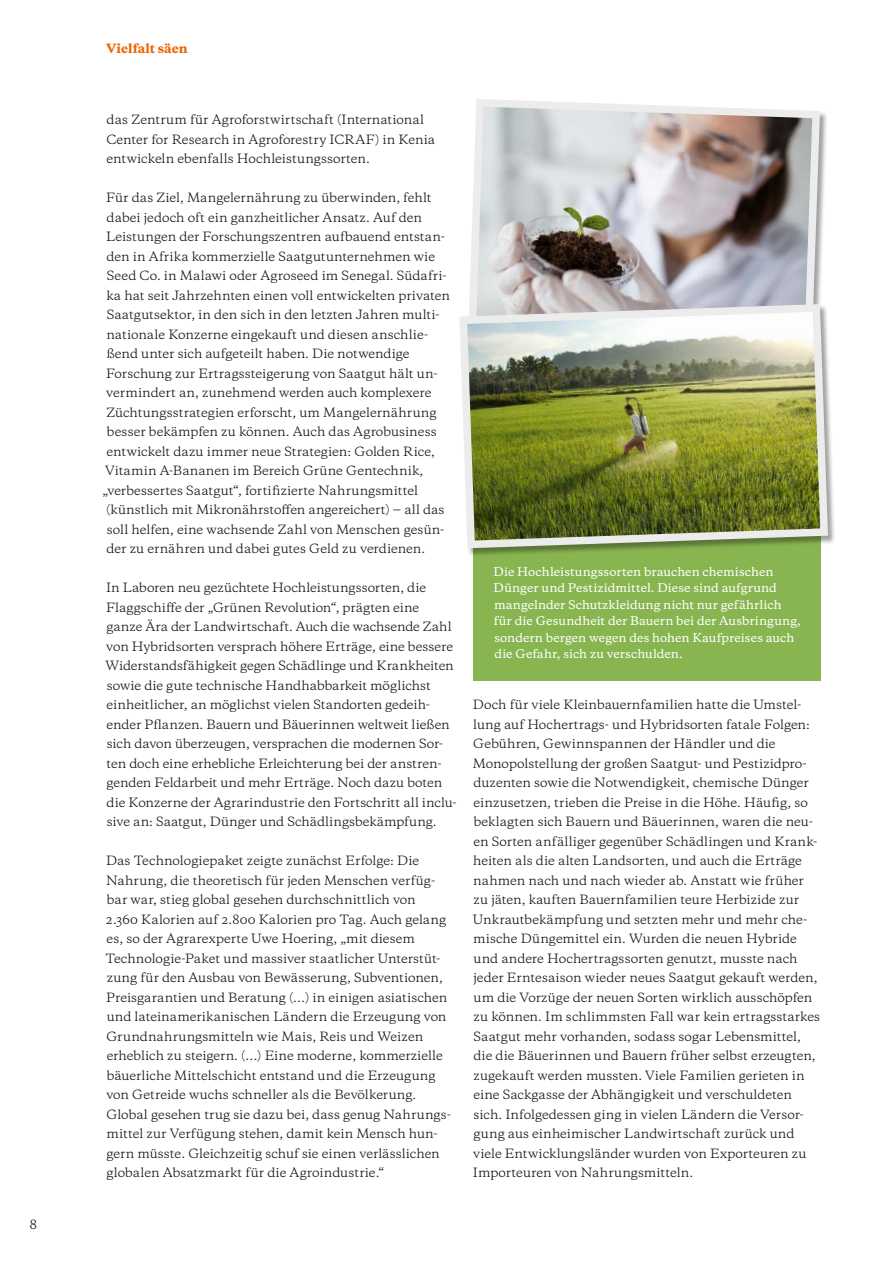
<style>
.page{position:relative;width:893px;height:1263px;background:#fff}
.page>*{position:absolute;margin:0;border:0;box-sizing:border-box;transform-origin:0 0}
.t1{font:12px/19.5px "Galaxie Copernicus";color:#181716}
.t2{font:800 12px "Galaxie Copernicus";letter-spacing:.005em;color:#ec6500}
.t3{font:500 11.25px/16.5px "Galaxie Copernicus";letter-spacing:.005em;color:#fff}
</style>
<div class="page">
<div style="left:473px;top:505px;width:348px;height:175px;background:#88b54f"></div>
<svg style="left:469px;top:99px;width:355px;height:201px;background:#b6b1b2"></svg>
<div style="left:460px;top:304px;width:376px;height:252px;background:#181716;opacity:.4"></div>
<img style="left:460px;top:300px;width:372px;height:252px">
<p class="t1" style="left:30px;top:1214px;width:9px">8</p>
<p class="t2" style="left:106px;top:40px;width:83px">Vielfalt säen</p>
<p class="t1" style="left:106px;top:110px;width:330px">das Zentrum für Agroforstwirtschaft (International<br>Center for Research in Agroforestry ICRAF) in Kenia entwickeln ebenfalls Hochleistungssorten.</p>
<p class="t1" style="left:106px;top:188px;width:327px">Für das Ziel, Mangelernährung zu überwinden, fehlt</p>
<p class="t1" style="left:107px;top:207px;width:317px">dabei jedoch oft ein ganzheitlicher Ansatz. Auf den</p>
<p class="t1" style="left:106px;top:227px;width:340px">Leistungen der Forschungszentren aufbauend entstan-</p>
<p class="t1" style="left:107px;top:246px;width:330px">den in Afrika kommerzielle Saatgutunternehmen wie</p>
<p class="t1" style="left:107px;top:266px;width:341px">Seed Co. in Malawi oder Agroseed im Senegal. Südafri-</p>
<p class="t1" style="left:106px;top:285px;width:345px">ka hat seit Jahrzehnten einen voll entwickelten privaten</p>
<p class="t1" style="left:107px;top:305px;width:334px">Saatgutsektor, in den sich in den letzten Jahren multi-</p>
<p class="t1" style="left:106px;top:324px;width:323px">nationale Konzerne eingekauft und diesen anschlie-</p>
<p class="t1" style="left:106px;top:344px;width:305px">ßend unter sich aufgeteilt haben. Die notwendige</p>
<p class="t1" style="left:106px;top:363px;width:333px">Forschung zur Ertragssteigerung von Saatgut hält un-</p>
<p class="t1" style="left:106px;top:383px;width:327px">vermindert an, zunehmend werden auch komplexere</p>
<p class="t1" style="left:106px;top:402px;width:332px">Züchtungsstrategien erforscht, um Mangelernährung</p>
<p class="t1" style="left:107px;top:422px;width:331px">besser bekämpfen zu können. Auch das Agrobusiness</p>
<p class="t1" style="left:107px;top:441px;width:330px">entwickelt dazu immer neue Strategien: Golden Rice,</p>
<p class="t1" style="left:105px;top:461px;width:320px">Vitamin A-Bananen im Bereich Grüne Gentechnik,</p>
<p class="t1" style="left:103px;top:480px;width:317px">„verbessertes Saatgut“, fortifizierte Nahrungsmittel</p>
<p class="t1" style="left:106px;top:500px;width:340px">(künstlich mit Mikronährstoffen angereichert) ‒ all das</p>
<p class="t1" style="left:107px;top:519px;width:339px">soll helfen, eine wachsende Zahl von Menschen gesün-</p>
<p class="t1" style="left:107px;top:539px;width:320px">der zu ernähren und dabei gutes Geld zu verdienen.</p>
<p class="t1" style="left:106px;top:578px;width:353px">In Laboren neu gezüchtete Hochleistungssorten, die Flaggschiffe der „Grünen Revolution“, prägten eine ganze Ära der Landwirtschaft. Auch die wachsende Zahl von Hybridsorten versprach höhere Erträge, eine bessere Widerstandsfähigkeit gegen Schädlinge und Krankheiten sowie die gute technische Handhabbarkeit möglichst einheitlicher, an möglichst vielen Standorten gedeih&shy;ender Pflanzen. Bauern und Bäuerinnen weltweit ließen sich davon überzeugen, versprachen die modernen Sor&shy;ten doch eine erhebliche Erleichterung bei der anstren&shy;genden Feldarbeit und mehr Erträge. Noch dazu boten die Konzerne der Agrarindustrie den Fortschritt all inclu&shy;sive an: Saatgut, Dünger und Schädlingsbekämpfung.</p>
<p class="t1" style="left:106px;top:851px;width:347px">Das Technologiepaket zeigte zunächst Erfolge: Die Nahrung, die theoretisch für jeden Menschen verfüg&shy;bar war, stieg global gesehen durchschnittlich von<br>2.360 Kalorien auf 2.800 Kalorien pro Tag. Auch gelang es, so der Agrarexperte Uwe Hoering, „mit diesem Technologie-Paket und massiver staatlicher Unterstüt&shy;zung für den Ausbau von Bewässerung, Subventionen, Preisgarantien und Beratung (…) in einigen asiatischen und lateinamerikanischen Ländern die Erzeugung von Grundnahrungsmitteln wie Mais, Reis und Weizen erheblich zu steigern. (…) Eine moderne, kommerzielle bäuerliche Mittelschicht entstand und die Erzeugung von Getreide wuchs schneller als die Bevölkerung.<br>Global gesehen trug sie dazu bei, dass genug Nahrungs&shy;mittel zur Verfügung stehen, damit kein Mensch hun&shy;gern müsste. Gleichzeitig schuf sie einen verlässlichen globalen Absatzmarkt für die Agroindustrie.“</p>
<p class="t3" style="left:494px;top:563px;width:309px">Die Hochleistungssorten brauchen chemischen Dünger und Pestizidmittel. Diese sind aufgrund mangelnder Schutzkleidung nicht nur gefährlich für die Gesundheit der Bauern bei der Ausbringung, sondern bergen wegen des hohen Kaufpreises auch die Gefahr, sich zu verschulden.</p>
<p class="t1" style="left:473px;top:695px;width:349px">Doch für viele Kleinbauernfamilien hatte die Umstel&shy;lung auf Hochertrags- und Hybridsorten fatale Folgen:<br>Gebühren, Gewinnspannen der Händler und die Monopolstellung der großen Saatgut- und Pestizidpro&shy;duzenten sowie die Notwendigkeit, chemische Dünger einzusetzen, trieben die Preise in die Höhe. Häufig, so beklagten sich Bauern und Bäuerinnen, waren die neu&shy;en Sorten anfälliger gegenüber Schädlingen und Krank&shy;heiten als die alten Landsorten, und auch die Erträge nahmen nach und nach wieder ab. Anstatt wie früher zu jäten, kauften Bauernfamilien teure Herbizide zur Unkrautbekämpfung und setzten mehr und mehr che&shy;mische Düngemittel ein. Wurden die neuen Hybride und andere Hochertragssorten genutzt, musste nach jeder Erntesaison wieder neues Saatgut gekauft werden, um die Vorzüge der neuen Sorten wirklich ausschöpfen zu können. Im schlimmsten Fall war kein ertragsstarkes Saatgut mehr vorhanden, sodass sogar Lebensmittel, die die Bäuerinnen und Bauern früher selbst erzeugten, zugekauft werden mussten. Viele Familien gerieten in eine Sackgasse der Abhängigkeit und verschuldeten sich. Infolgedessen ging in vielen Ländern die Versor&shy;gung aus einheimischer Landwirtschaft zurück und viele Entwicklungsländer wurden von Exporteuren zu Importeuren von Nahrungsmitteln.</p>
</div>
